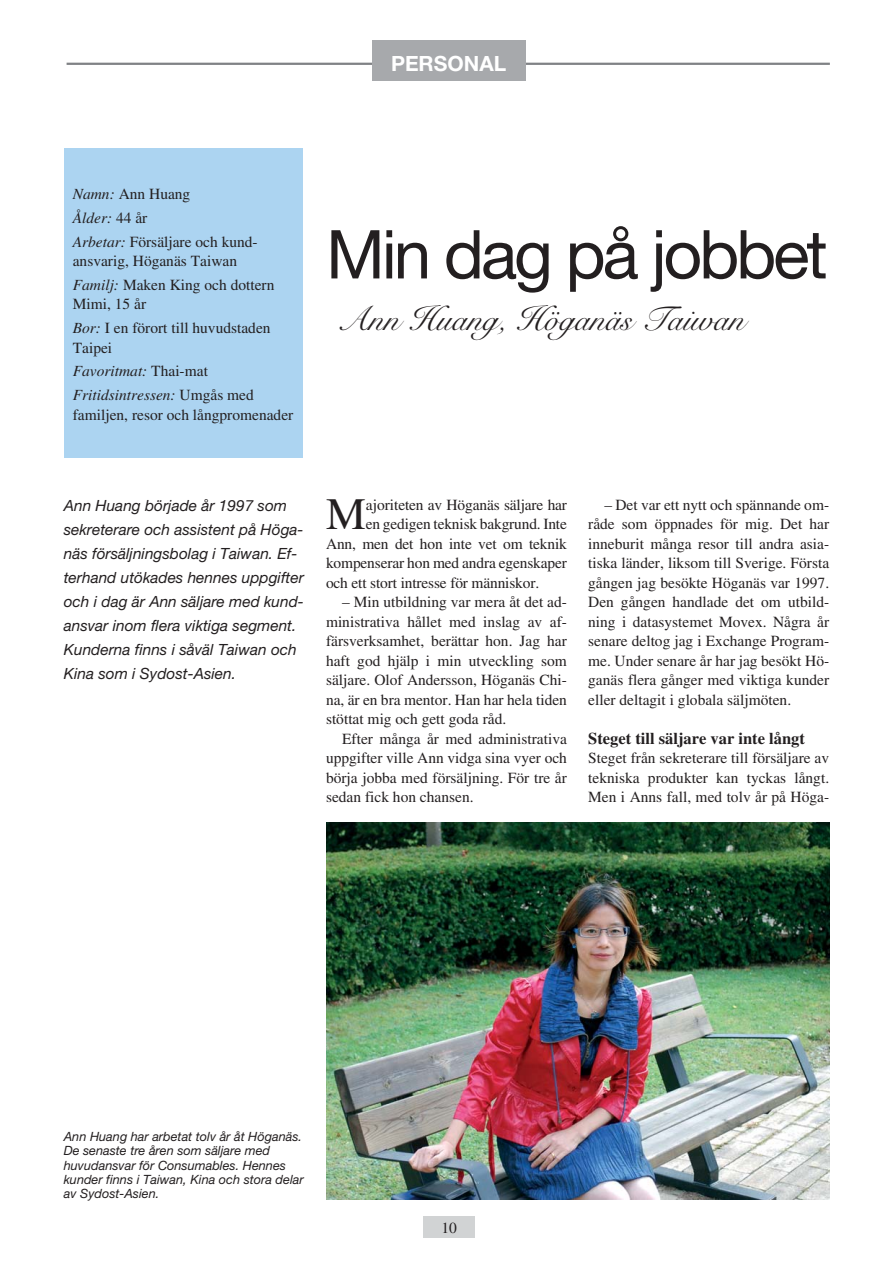
<style>
.page{position:relative;width:893px;height:1263px;background:#fff}
.page>*{position:absolute;margin:0;border:0;box-sizing:border-box;transform-origin:0 0}
.t1{font:67.5px "Helvetica Neue";letter-spacing:-.045em;color:#231f20}
.t2{font:44.85px "Times";color:#231f20}
.t3{font:34.5px "Snell Roundhand Script";color:#231f20}
.t4{font:700 21px "Helvetica Neue";color:#fff}
.t5{font:700 16.5px "Times";color:#231f20}
.t6{font:15.45px/19.5px "Times";color:#231f20;text-align:justify}
.t7{font:italic 15.45px/24px "Helvetica Neue";color:#231f20}
.t8{font:italic 15.45px/23.7px "Times";color:#231f20}
.t9{font:italic 12.75px/14.2px "Helvetica Neue";color:#231f20}
.s1{font-style:italic}
.s2{font-style:normal}
</style>
<div class="page">
<div style="left:424px;top:1216px;width:51px;height:21px;background:#d1d3d4"></div>
<hr style="left:67px;top:63px;width:763px;height:2px;background:#808285">
<div style="left:64px;top:149px;width:239px;height:309px;background:#acd4f1"></div>
<div style="left:372px;top:40px;width:153px;height:41px;background:#a7a9ac"></div>
<img style="left:326px;top:823px;width:503px;height:376px">
<h3 class="t4" style="left:391px;top:56px;width:117px">PERSONAL</h3>
<p class="t6" style="left:73px;top:184px;width:186px;line-height:23.7px;text-align:left"><span class="s1">Namn:</span> Ann Huang<br><span class="s1">Ålder:</span> 44 år<br><span class="s1">Arbetar:</span> Försäljare och kund-</p>
<p class="t6" style="left:73px;top:251px;width:203px;line-height:23.7px">ansvarig, Höganäs Taiwan<br><span class="s1">Familj:</span> Maken King och dottern</p>
<p class="t6" style="left:73px;top:294px;width:199px;line-height:23.7px">Mimi, 15 år<br><span class="s1">Bor:</span> I en förort till huvudstaden</p>
<p class="t8" style="left:73px;top:337px;width:183px"><span class="s2">Taipei<br></span>Favoritmat: <span class="s2">Thai-mat<br></span>Fritidsintressen: <span class="s2">Umgås med</span></p>
<p class="t6" style="left:73px;top:406px;width:222px">familjen, resor och långpromenader</p>
<h1 class="t1" style="left:326px;top:230px;width:503px">Min dag på jobbet</h1>
<h3 class="t3" style="left:337px;top:306px;width:409px">Ann Huang, Höganäs Taiwan</h3>
<p class="t7" style="left:64px;top:495px;width:242px">Ann Huang började år 1997 som sekreterare och assistent på Höga&shy;näs försäljningsbolag i Taiwan. Ef&shy;terhand utökades hennes uppgifter och i dag är Ann säljare med kund&shy;ansvar inom flera viktiga segment.<br>Kunderna finns i såväl Taiwan och<br>Kina som i Sydost-Asien.</p>
<h2 class="t2" style="left:326px;top:498px;width:41px">M</h2>
<p class="t6" style="left:366px;top:496px;width:203px">ajoriteten av Höganäs säljare har</p>
<p class="t6" style="left:366px;top:516px;width:203px">en gedigen teknisk bakgrund. Inte</p>
<p class="t6" style="left:326px;top:535px;width:242px">Ann, men det hon inte vet om teknik</p>
<p class="t6" style="left:326px;top:555px;width:242px">kompenserar hon med andra egenskaper</p>
<p class="t6" style="left:326px;top:574px;width:215px">och ett stort intresse för människor.</p>
<p class="t6" style="left:326px;top:594px;width:242px;text-indent:16px">– Min utbildning var mera åt det ad&shy;ministrativa hållet med inslag av af&shy;färsverksamhet, berättar hon. Jag har haft god hjälp i min utveckling som säljare. Olof Andersson, Höganäs Chi&shy;na, är en bra mentor. Han har hela tiden stöttat mig och gett goda råd.</p>
<p class="t6" style="left:326px;top:730px;width:242px;text-indent:16px">Efter många år med administrativa uppgifter ville Ann vidga sina vyer och börja jobba med försäljning. För tre år sedan fick hon chansen.</p>
<p class="t6" style="left:588px;top:496px;width:242px;text-indent:16px">– Det var ett nytt och spännande om&shy;råde som öppnades för mig. Det har inneburit många resor till andra asia&shy;tiska länder, liksom till Sverige. Första gången jag besökte Höganäs var 1997.<br>Den gången handlade det om utbild&shy;ning i datasystemet Movex. Några år senare deltog jag i Exchange Program&shy;me. Under senare år har jag besökt Hö&shy;ganäs flera gånger med viktiga kunder eller deltagit i globala säljmöten.</p>
<p class="t5" style="left:588px;top:732px;width:218px">Steget till säljare var inte långt</p>
<p class="t6" style="left:588px;top:750px;width:242px">Steget från sekreterare till försäljare av tekniska produkter kan tyckas långt.<br>Men i Anns fall, med tolv år på Höga-</p>
<p class="t9" style="left:64px;top:1131px;width:241px">Ann Huang har arbetat tolv år åt Höganäs.<br>De senaste tre åren som säljare med huvud ansvar för Consumables. Hennes kunder finns i Taiwan, Kina och stora delar av Sydost-Asien.</p>
<p class="t6" style="left:442px;top:1219px;width:17px">10</p>
</div>
